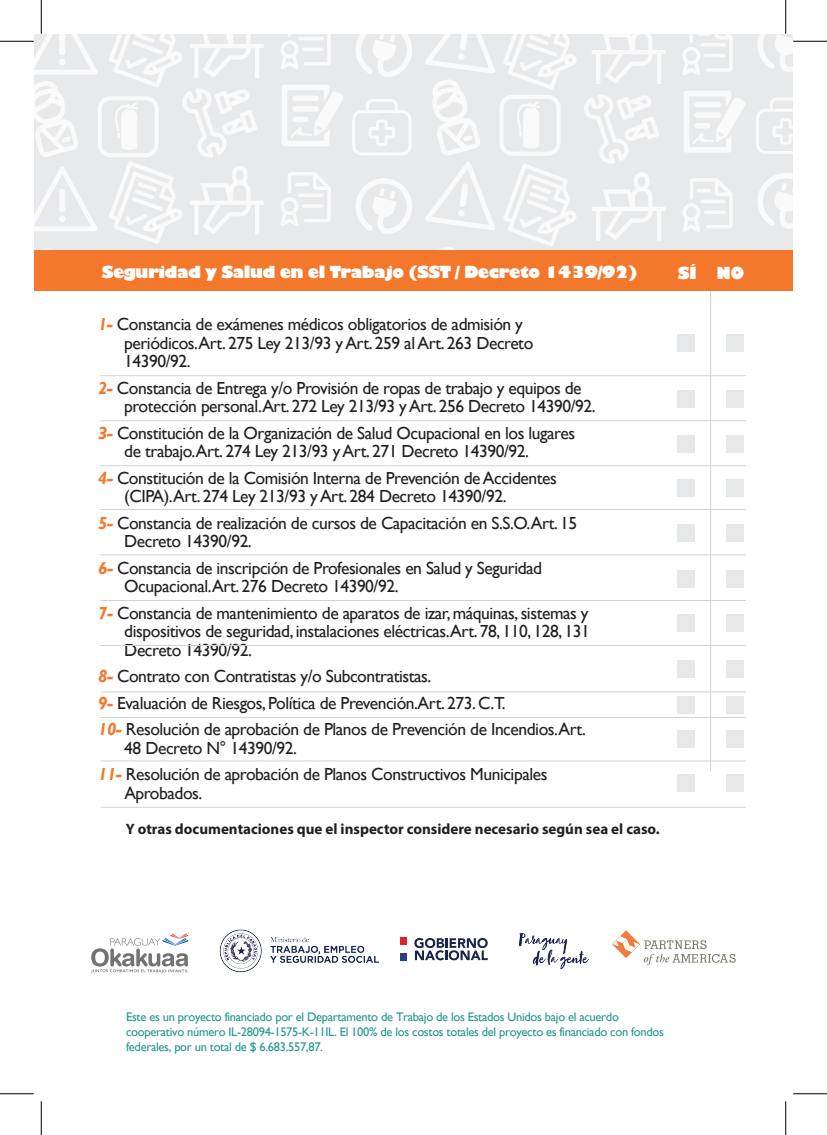
<style>
.page{position:relative;width:827px;height:1135px;background:#fff}
.page>*{position:absolute;margin:0;border:0;box-sizing:border-box;transform-origin:0 0}
.t1{font:17.5px/18.8px "Gill Sans";letter-spacing:-.025em;color:#231f20}
.t2{font:800 16.25px "Gill Sans";letter-spacing:-.035em;color:#fff}
.t3{font:700 15px "Myriad Pro";color:#231f20}
.t4{font:12.5px/15px "Gill Sans";letter-spacing:-.025em;color:#26978b}
.s1{font-weight:700;font-style:italic;color:#f4782b}
</style>
<div class="page">
<div style="left:34px;top:34px;width:758px;height:217px;background:#e6e7e9"></div>
<div style="left:726px;top:335px;width:17px;height:17px;background:#e6e7e9"></div>
<div style="left:677px;top:335px;width:17px;height:17px;background:#e6e7e9"></div>
<div style="left:726px;top:391px;width:17px;height:17px;background:#e6e7e9"></div>
<div style="left:677px;top:391px;width:17px;height:17px;background:#e6e7e9"></div>
<div style="left:726px;top:435px;width:17px;height:17px;background:#e6e7e9"></div>
<div style="left:677px;top:435px;width:17px;height:17px;background:#e6e7e9"></div>
<div style="left:726px;top:479px;width:17px;height:17px;background:#e6e7e9"></div>
<div style="left:677px;top:479px;width:17px;height:17px;background:#e6e7e9"></div>
<div style="left:726px;top:525px;width:17px;height:17px;background:#e6e7e9"></div>
<div style="left:677px;top:525px;width:17px;height:17px;background:#e6e7e9"></div>
<div style="left:726px;top:570px;width:17px;height:17px;background:#e6e7e9"></div>
<div style="left:677px;top:570px;width:17px;height:17px;background:#e6e7e9"></div>
<div style="left:726px;top:614px;width:17px;height:17px;background:#e6e7e9"></div>
<div style="left:677px;top:614px;width:17px;height:17px;background:#e6e7e9"></div>
<div style="left:726px;top:661px;width:17px;height:17px;background:#e6e7e9"></div>
<div style="left:677px;top:661px;width:17px;height:17px;background:#e6e7e9"></div>
<div style="left:726px;top:696px;width:17px;height:17px;background:#e6e7e9"></div>
<div style="left:677px;top:696px;width:17px;height:17px;background:#e6e7e9"></div>
<div style="left:726px;top:730px;width:17px;height:18px;background:#e6e7e9"></div>
<div style="left:677px;top:730px;width:17px;height:18px;background:#e6e7e9"></div>
<div style="left:726px;top:774px;width:17px;height:18px;background:#e6e7e9"></div>
<div style="left:677px;top:774px;width:17px;height:18px;background:#e6e7e9"></div>
<hr style="left:710px;top:270px;width:1px;height:501px;background:#d1d2d4">
<hr style="left:100px;top:375px;width:646px;height:1px;background:#d1d2d4">
<hr style="left:100px;top:420px;width:646px;height:1px;background:#d1d2d4">
<hr style="left:100px;top:465px;width:646px;height:1px;background:#d1d2d4">
<hr style="left:100px;top:509px;width:646px;height:1px;background:#d1d2d4">
<hr style="left:100px;top:555px;width:646px;height:1px;background:#d1d2d4">
<hr style="left:100px;top:600px;width:646px;height:1px;background:#d1d2d4">
<hr style="left:100px;top:645px;width:646px;height:1px;background:#d1d2d4">
<hr style="left:100px;top:692px;width:646px;height:1px;background:#d1d2d4">
<hr style="left:100px;top:717px;width:646px;height:1px;background:#d1d2d4">
<hr style="left:100px;top:761px;width:646px;height:1px;background:#d1d2d4">
<hr style="left:100px;top:807px;width:646px;height:1px;background:#d1d2d4">
<svg style="left:356px;top:34px;width:56px;height:43px"></svg>
<svg style="left:282px;top:85px;width:61px;height:61px"></svg>
<svg style="left:280px;top:34px;width:51px;height:35px"></svg>
<hr style="left:298px;top:37px;width:25px;height:3px;background:#fff;border-radius:2px">
<hr style="left:302px;top:48px;width:21px;height:3px;background:#fff;border-radius:2px">
<svg style="left:352px;top:99px;width:59px;height:56px"></svg>
<svg style="left:757px;top:34px;width:35px;height:38px"></svg>
<svg style="left:684px;top:91px;width:61px;height:62px"></svg>
<svg style="left:682px;top:34px;width:50px;height:41px"></svg>
<hr style="left:700px;top:43px;width:25px;height:4px;background:#fff;border-radius:2px">
<hr style="left:704px;top:54px;width:21px;height:3px;background:#fff;border-radius:2px">
<svg style="left:756px;top:97px;width:36px;height:57px"></svg>
<svg style="left:356px;top:178px;width:56px;height:56px"></svg>
<svg style="left:280px;top:172px;width:51px;height:54px"></svg>
<hr style="left:295px;top:183px;width:14px;height:3px;background:#fff;border-radius:2px">
<hr style="left:298px;top:193px;width:25px;height:4px;background:#fff;border-radius:2px">
<hr style="left:302px;top:204px;width:21px;height:4px;background:#fff;border-radius:2px">
<svg style="left:34px;top:34px;width:230px;height:217px"></svg>
<svg style="left:757px;top:173px;width:35px;height:56px"></svg>
<svg style="left:682px;top:178px;width:50px;height:54px"></svg>
<hr style="left:696px;top:189px;width:15px;height:3px;background:#fff;border-radius:2px">
<hr style="left:700px;top:200px;width:25px;height:3px;background:#fff;border-radius:2px">
<hr style="left:704px;top:210px;width:21px;height:4px;background:#fff;border-radius:2px">
<svg style="left:425px;top:34px;width:240px;height:217px"></svg>
<div style="left:34px;top:251px;width:758px;height:40px;background:#f4782b"></div>
<svg style="left:91px;top:933px;width:97px;height:40px"></svg>
<svg style="left:612px;top:930px;width:123px;height:35px"></svg>
<svg style="left:414px;top:938px;width:74px;height:22px"></svg>
<div style="left:400px;top:937px;width:7px;height:8px;background:#e12127"></div>
<div style="left:400px;top:953px;width:7px;height:7px;background:#244088"></div>
<img style="left:520px;top:934px;width:68px;height:34px">
<img style="left:219px;top:930px;width:160px;height:43px">
<hr style="left:0;top:41px;width:34px;height:1px;background:#000">
<hr style="left:793px;top:41px;width:34px;height:1px;background:#000">
<hr style="left:0;top:1093px;width:34px;height:1px;background:#000">
<hr style="left:793px;top:1093px;width:34px;height:1px;background:#000">
<hr style="left:41px;top:0;width:1px;height:34px;background:#000">
<hr style="left:41px;top:1101px;width:1px;height:34px;background:#000">
<hr style="left:785px;top:0;width:1px;height:34px;background:#000">
<hr style="left:785px;top:1101px;width:1px;height:34px;background:#000">
<p class="t2" style="left:102px;top:261px;width:537px">Seguridad y Salud en el Trabajo (SST / Decreto 1439/92)</p>
<p class="t2" style="left:678px;top:263px;width:68px">SÍ NO</p>
<p class="t1" style="left:124px;top:315px;width:410px;text-indent:-26px"><span class="s1">1-</span> Constancia de exámenes médicos obligatorios de admisión y periódicos.Art. 275 Ley 213/93 y Art. 259 al Art. 263 Decreto<br>14390/92.</p>
<p class="t1" style="left:124px;top:379px;width:473px;text-indent:-26px"><span class="s1">2-</span> Constancia de Entrega y/o Provisión de ropas de trabajo y equipos de protección personal.Art. 272 Ley 213/93 y Art. 256 Decreto 14390/92.</p>
<p class="t1" style="left:124px;top:424px;width:452px;text-indent:-26px"><span class="s1">3-</span> Constitución de la Organización de Salud Ocupacional en los lugares de trabajo.Art. 274 Ley 213/93 y Art. 271 Decreto 14390/92.</p>
<p class="t1" style="left:124px;top:469px;width:434px;text-indent:-26px"><span class="s1">4-</span> Constitución de la Comisión Interna de Prevención de Accidentes (CIPA).Art. 274 Ley 213/93 y Art. 284 Decreto 14390/92.</p>
<p class="t1" style="left:124px;top:514px;width:454px;text-indent:-26px"><span class="s1">5-</span> Constancia de realización de cursos de Capacitación en S.S.O.Art. 15<br>Decreto 14390/92.</p>
<p class="t1" style="left:124px;top:559px;width:419px;text-indent:-26px"><span class="s1">6-</span> Constancia de inscripción de Profesionales en Salud y Seguridad<br>Ocupacional.Art. 276 Decreto 14390/92.</p>
<p class="t1" style="left:124px;top:604px;width:467px;text-align:justify;text-indent:-26px"><span class="s1">7-</span> Constancia de mantenimiento de aparatos de izar, máquinas, sistemas y dispositivos de seguridad, instalaciones eléctricas.Art. 78, 110, 128, 131<br>Decreto 14390/92.</p>
<p class="t1" style="left:98px;top:664px;width:489px;line-height:26.2px"><span class="s1">8-</span> Contrato con Contratistas y/o Subcontratistas.<br><span class="s1">9-</span> Evaluación de Riesgos, Política de Prevención.Art. 273. C.T.<br><span class="s1">10-</span> Resolución de aprobación de Planos de Prevención de Incendios.Art.</p>
<p class="t1" style="left:98px;top:735px;width:451px;line-height:26.2px;text-indent:26px">48 Decreto N° 14390/92.<br><span class="s1">11-</span> Resolución de aprobación de Planos Constructivos Municipales</p>
<p class="t1" style="left:124px;top:784px;width:80px">Aprobados.</p>
<p class="t3" style="left:126px;top:819px;width:535px">Y otras documentaciones que el inspector considere necesario según sea el caso.</p>
<p class="t4" style="left:126px;top:1010px;width:539px">Este es un proyecto financiado por el Departamento de Trabajo de los Estados Unidos bajo el acuerdo cooperativo número IL-28094-1575-K-11IL. El 100% de los costos totales del proyecto es financiado con fondos federales, por un total de $ 6.683.557,87.</p>
</div>
